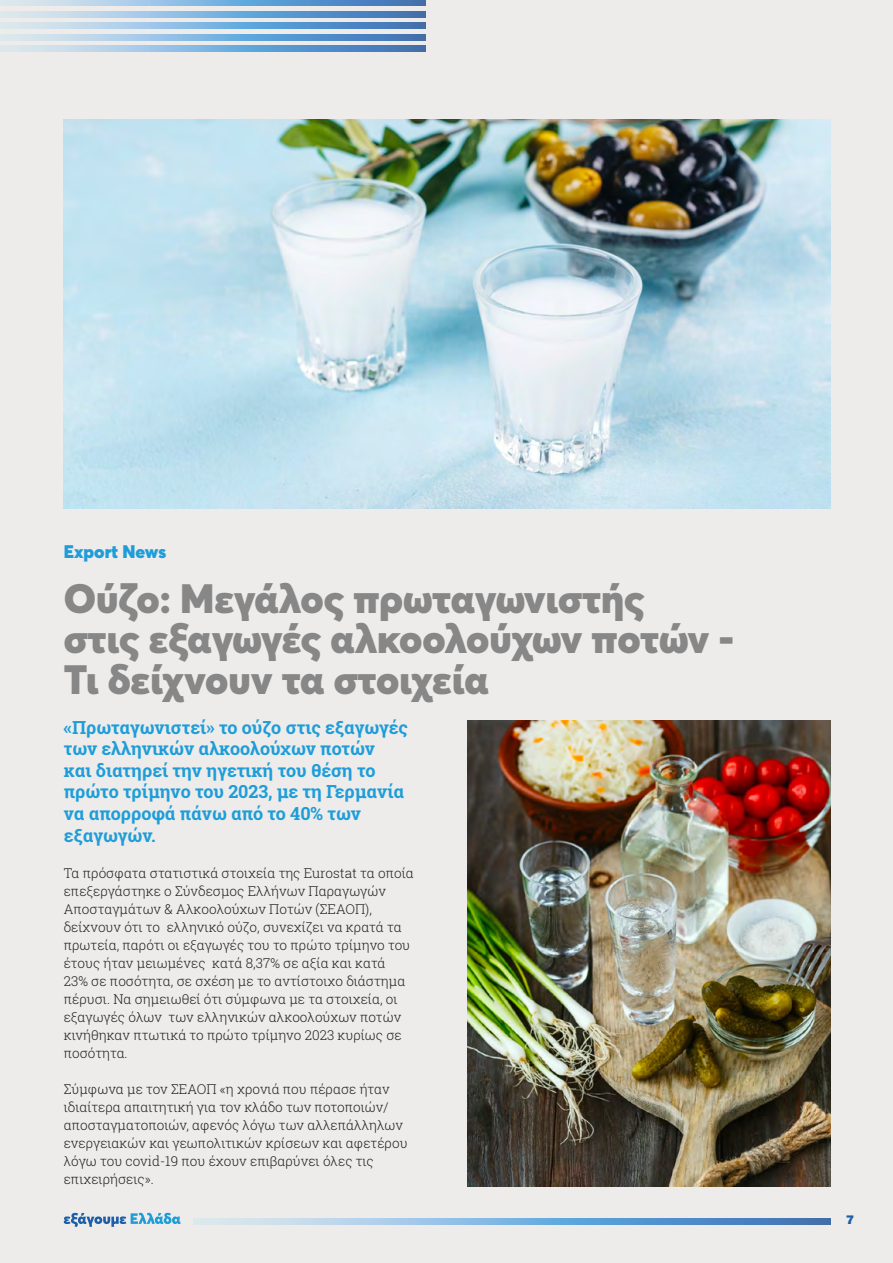
<style>
.page{position:relative;width:893px;height:1263px;background:#edeceb}
.page>*{position:absolute;margin:0;border:0;box-sizing:border-box;transform-origin:0 0}
.t1{font:900 40.5px/40.5px "Averta";letter-spacing:-.005em;color:#888787}
.t2{font:700 18px/21.6px "Roboto Slab";letter-spacing:-.005em;color:#1e9dd8}
.t3{font:900 18px "Averta";color:#1e9dd8}
.t4{font:300 13.5px/18px "Roboto Slab";color:#231f20}
.t5{font:900 12px "UB Helvetica";color:#1b5fa9}
</style>
<div class="page">
<svg style="left:0;top:0;width:426px;height:6px;background:#83b0d9"></svg>
<svg style="left:0;top:23px;width:426px;height:6px;background:#83b0d9"></svg>
<svg style="left:0;top:46px;width:426px;height:5px;background:#83b0d9"></svg>
<svg style="left:0;top:11px;width:426px;height:6px;background:#83b0d9"></svg>
<svg style="left:0;top:34px;width:426px;height:6px;background:#83b0d9"></svg>
<svg style="left:64px;top:1213px;width:117px;height:14px"></svg>
<svg style="left:194px;top:1219px;width:637px;height:5px;background:#83b0d9"></svg>
<img style="left:64px;top:119px;width:767px;height:389px">
<img style="left:468px;top:721px;width:363px;height:465px">
<h2 class="t3" style="left:64px;top:540px;width:104px">Export News</h2>
<h1 class="t1" style="left:64px;top:578px;width:672px">Ούζο: Μεγάλος πρωταγωνιστής<br>στις εξαγωγές αλκοολούχων ποτών -<br>Τι δείχνουν τα στοιχεία</h1>
<h2 class="t2" style="left:64px;top:716px;width:346px">«Πρωταγωνιστεί» το ούζο στις εξαγωγές των ελληνικών αλκοολούχων ποτών<br>και διατηρεί την ηγετική του θέση το πρώτο τρίμηνο του 2023, με τη Γερμανία να απορροφά πάνω από το 40% των εξαγωγών.</h2>
<p class="t4" style="left:64px;top:863px;width:351px">Τα πρόσφατα στατιστικά στοιχεία της Eurostat τα οποία επεξεργάστηκε ο Σύνδεσμος Ελλήνων Παραγωγών Αποσταγμάτων &amp; Αλκοολούχων Ποτών (ΣΕΑΟΠ), δείχνουν ότι το ελληνικό ούζο, συνεχίζει να κρατά τα πρωτεία, παρότι οι εξαγωγές του το πρώτο τρίμηνο του έτους ήταν μειωμένες κατά 8,37% σε αξία και κατά<br>23% σε ποσότητα, σε σχέση με το αντίστοιχο διάστημα πέρυσι. Να σημειωθεί ότι σύμφωνα με τα στοιχεία, οι εξαγωγές όλων των ελληνικών αλκοολούχων ποτών κινήθηκαν πτωτικά το πρώτο τρίμηνο 2023 κυρίως σε ποσότητα.</p>
<p class="t4" style="left:64px;top:1079px;width:345px">Σύμφωνα με τον ΣΕΑΟΠ «η χρονιά που πέρασε ήταν ιδιαίτερα απαιτητική για τον κλάδο των ποτοποιών/ αποσταγματοποιών, αφενός λόγω των αλλεπάλληλων ενεργειακών και γεωπολιτικών κρίσεων και αφετέρου λόγω του covid-19 που έχουν επιβαρύνει όλες τις επιχειρήσεις».</p>
<p class="t5" style="left:846px;top:1212px;width:10px">7</p>
</div>
